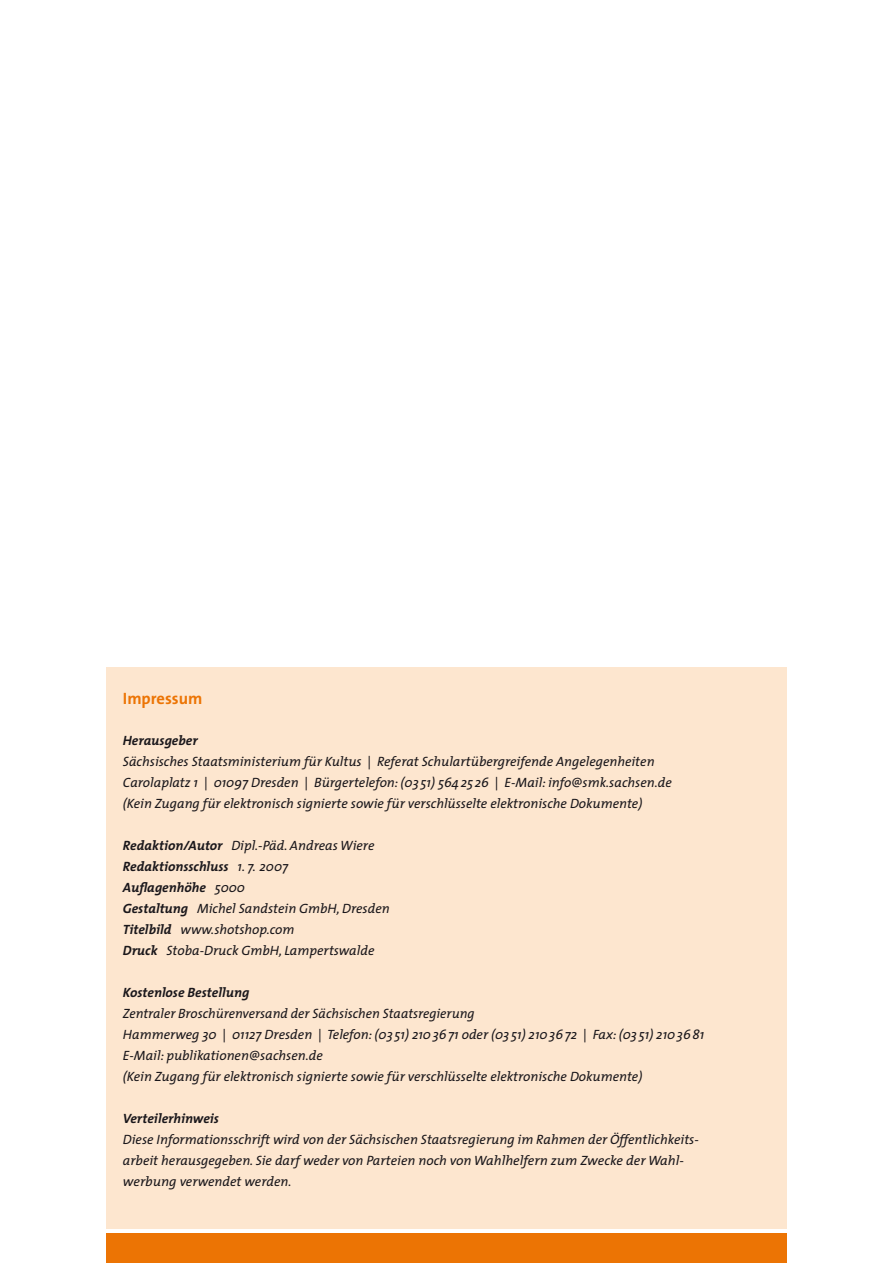
<style>
.page{position:relative;width:893px;height:1263px;background:#fff}
.page>*{position:absolute;margin:0;border:0;box-sizing:border-box;transform-origin:0 0}
.t1{font:700 16.5px "The Sans";color:#ec7404}
.t2{font:italic 13.5px/21px "The Mix";color:#1a171b}
.t3{font:italic 700 13.5px "The Mix";color:#1a171b}
.s1{font-weight:700}
</style>
<div class="page">
<div style="left:106px;top:668px;width:681px;height:561px;background:#fde6cf"></div>
<div style="left:106px;top:1233px;width:681px;height:30px;background:#ec7404"></div>
<p class="t1" style="left:123px;top:685px;width:81px">Impressum</p>
<p class="t3" style="left:123px;top:729px;width:76px">Herausgeber</p>
<p class="t2" style="left:123px;top:750px;width:550px">Sächsisches Staatsministerium für Kultus | Referat Schulartübergreifende Angelegenheiten<br>Carolaplatz 1 | 01097 Dresden | Bürgertelefon: (03 51) 56425 26 | E-Mail: info@smk.sachsen.de (Kein Zugang für elektronisch signierte sowie für verschlüsselte elektronische Dokumente)</p>
<p class="t2" style="left:123px;top:834px;width:268px"><span class="s1">Redaktion/Autor</span> Dipl.-Päd. Andreas Wiere <span class="s1">Redaktionsschluss</span> 1. 7. 2007<br><span class="s1">Auflagenhöhe</span> 5000<br><span class="s1">Gestaltung</span> Michel Sandstein GmbH, Dresden <span class="s1">Titelbild</span> www.shotshop.com<br><span class="s1">Druck</span> Stoba-Druck GmbH, Lampertswalde</p>
<p class="t3" style="left:123px;top:981px;width:128px">Kostenlose Bestellung</p>
<p class="t2" style="left:123px;top:1002px;width:583px">Zentraler Broschürenversand der Sächsischen Staatsregierung<br>Hammerweg 30 | 01127 Dresden | Telefon: (03 51) 2103671 oder (03 51) 2103672 | Fax: (03 51) 2103681<br>E-Mail: publikationen@sachsen.de<br>(Kein Zugang für elektronisch signierte sowie für verschlüsselte elektronische Dokumente)</p>
<p class="t3" style="left:123px;top:1107px;width:98px">Verteilerhinweis</p>
<p class="t2" style="left:123px;top:1128px;width:565px">Diese Informationsschrift wird von der Sächsischen Staatsregierung im Rahmen der Öffentlichkeit-s&shy;arbeit herausgegeben. Sie darf weder von Parteien noch von Wahlhelfern zum Zwecke der Wahl&shy;werbung verwendet werden.</p>
</div>
